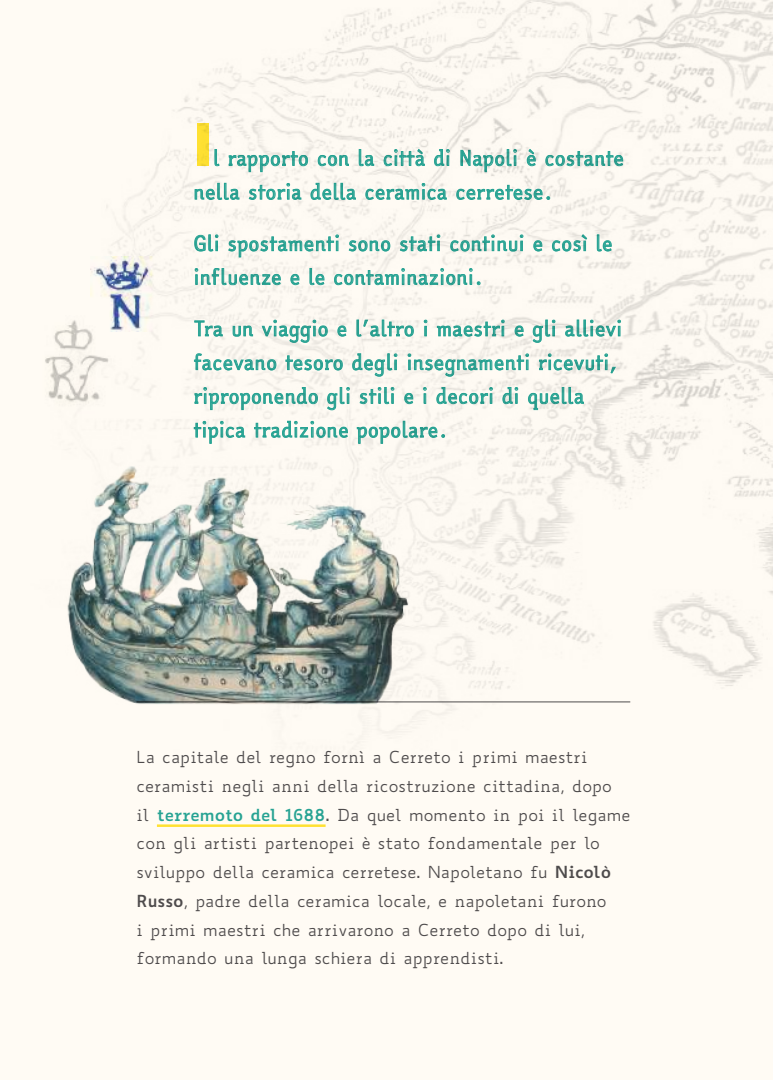
<style>
.page{position:relative;width:773px;height:1081px;background:#fff}
.page>*{position:absolute;margin:0;border:0;box-sizing:border-box;transform-origin:0 0}
.t1{font:900 60px "Gotham";color:#ffe132}
.t2{font:20px/33.8px "Easy Reading PRO";color:#27a393}
.t3{font:16.25px/28.8px "Biancoenero";color:#4e4b4c}
.s1{font-weight:700;color:#27a393}
.s2{font-weight:700}
</style>
<div class="page">
<div style="left:0;top:0;width:772px;height:1079px;background:#fffbf4"></div>
<hr style="left:157px;top:824px;width:168px;height:3px;background:#ffe132">
<img style="left:67px;top:0;width:705px;height:731px">
<img style="left:91px;top:257px;width:69px;height:74px">
<img style="left:45px;top:315px;width:77px;height:98px">
<h1 class="t1" style="left:193px;top:122px;width:21px">I</h1>
<p class="t2" style="left:193px;top:141px;width:432px;text-indent:20px">l rapporto con la città di Napoli è costante nella storia della ceramica cerretese.</p>
<p class="t2" style="left:193px;top:226px;width:420px">Gli spostamenti sono stati continui e così le influenze e le contaminazioni.</p>
<p class="t2" style="left:193px;top:312px;width:430px">Tra un viaggio e l’altro i maestri e gli allievi facevano tesoro degli insegnamenti ricevuti, riproponendo gli stili e i decori di quella tipica tradizione popolare.</p>
<p class="t3" style="left:136px;top:742px;width:495px">La capitale del regno fornì a Cerreto i primi maestri ceramisti negli anni della ricostruzione cittadina, dopo<br>il <span class="s1">terremoto del 1688</span><span class="s2">.</span> Da quel momento in poi il legame con gli artisti partenopei è stato fondamentale per lo sviluppo della ceramica cerretese. Napoletano fu <span class="s2">Nicolò Russo</span>, padre della ceramica locale, e napoletani furono<br>i primi maestri che arrivarono a Cerreto dopo di lui, formando una lunga schiera di apprendisti.</p>
</div>
